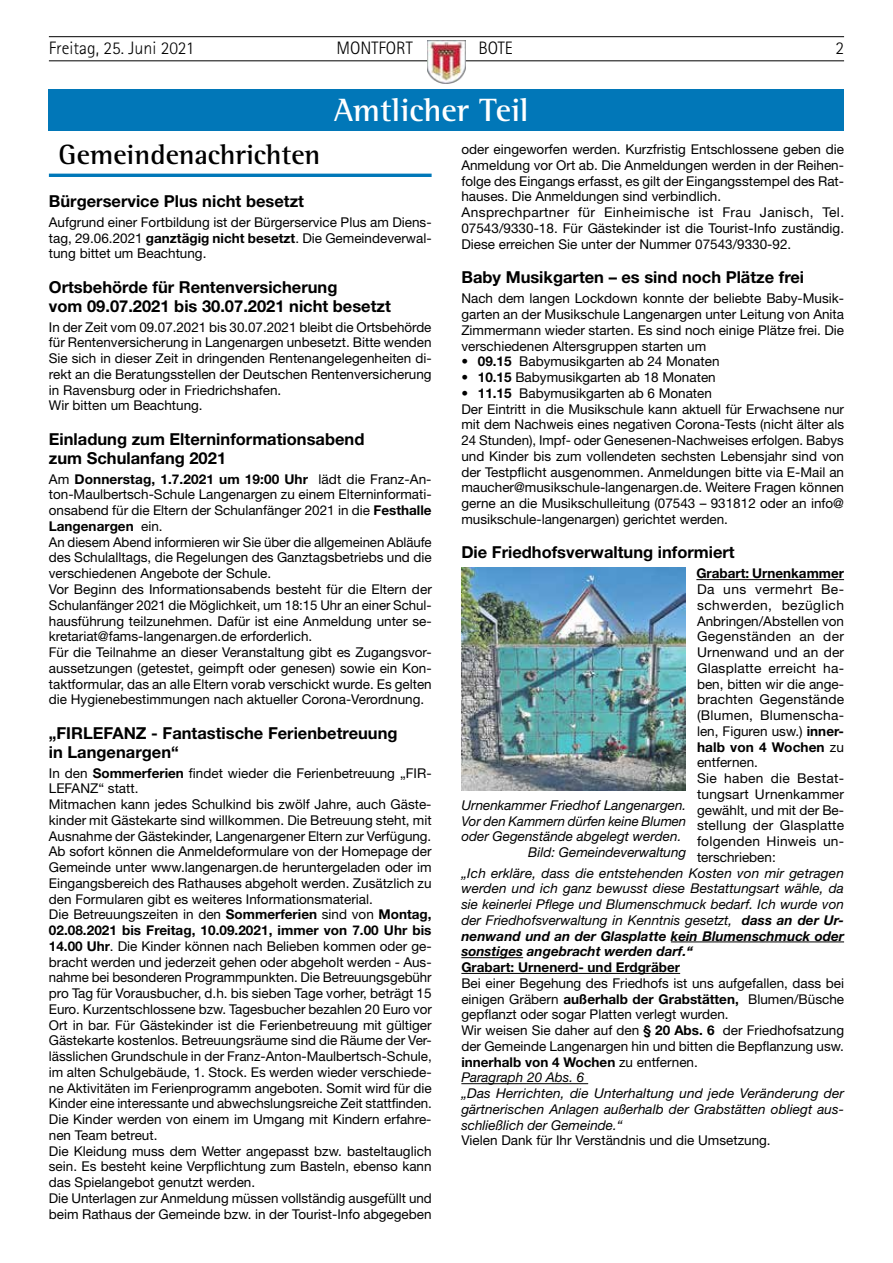
<style>
.page{position:relative;width:893px;height:1263px;background:#fff}
.page>*{position:absolute;margin:0;border:0;box-sizing:border-box;transform-origin:0 0}
.t1{font:700 33px "Rotis Semi Serif Std";color:#fff}
.t2{font:700 28.5px "Rotis Semi Serif Std";color:#000}
.t3{font:300 18px "Rotis Sans Serif Std";color:#000}
.t4{font:700 16.5px/18.8px "Helvetica Neue LT Std";color:#000}
.t5{font:13.5px/15.8px "Helvetica Neue LT Std";color:#000}
.t6{font:italic 13.5px/15.8px "Helvetica Neue LT Std";color:#000;text-align:justify}
.t7{font:700 13.5px "Helvetica Neue LT Std";color:#000}
.s1{font-weight:700}
.s2{font-style:italic}
</style>
<div class="page">
<hr style="left:49px;top:36px;width:795px;height:1px;background:#000">
<hr style="left:49px;top:60px;width:795px;height:1px;background:#000">
<img style="left:427px;top:40px;width:39px;height:43px">
<hr style="left:49px;top:174px;width:383px;height:3px;background:#0078b9">
<hr style="left:696px;top:579px;width:148px;height:1px;background:#000">
<hr style="left:671px;top:942px;width:173px;height:1px;background:#000">
<hr style="left:461px;top:957px;width:62px;height:1px;background:#000">
<hr style="left:461px;top:973px;width:219px;height:1px;background:#000">
<hr style="left:461px;top:1083px;width:127px;height:1px;background:#000">
<img style="left:461px;top:567px;width:225px;height:223px">
<div style="left:49px;top:89px;width:795px;height:42px;background:#0177b8"></div>
<h3 class="t3" style="left:49px;top:38px;width:147px">Freitag, 25. Juni 2021</h3>
<h3 class="t3" style="left:336px;top:38px;width:78px">MONTFORT</h3>
<h3 class="t3" style="left:479px;top:38px;width:36px">BOTE</h3>
<h3 class="t3" style="left:835px;top:38px;width:10px">2</h3>
<h1 class="t1" style="left:334px;top:90px;width:197px">Amtlicher Teil</h1>
<h2 class="t2" style="left:58px;top:137px;width:264px">Gemeindenachrichten</h2>
<p class="t4" style="left:49px;top:191px;width:257px">Bürgerservice Plus nicht besetzt</p>
<p class="t5" style="left:49px;top:214px;width:384px;text-align:justify">Aufgrund einer Fortbildung ist der Bürgerservice Plus am Diens&shy;tag, 29.06.2021 <span class="s1">ganztägig nicht besetzt</span>. Die Gemeindeverwal&shy;tung bittet um Beachtung.</p>
<p class="t4" style="left:49px;top:277px;width:344px">Ortsbehörde für Rentenversicherung<br>vom 09.07.2021 bis 30.07.2021 nicht besetzt</p>
<p class="t5" style="left:49px;top:319px;width:384px">In der Zeit vom 09.07.2021 bis 30.07.2021 bleibt die Ortsbehörde für Rentenversicherung in Langenargen unbesetzt. Bitte wenden Sie sich in dieser Zeit in dringenden Rentenangelegenheiten di&shy;rekt an die Beratungsstellen der Deutschen Rentenversicherung in Ravensburg oder in Friedrichshafen.<br>Wir bitten um Beachtung.</p>
<p class="t4" style="left:49px;top:429px;width:317px">Einladung zum Elterninformationsabend zum Schulanfang 2021</p>
<p class="t5" style="left:49px;top:471px;width:384px">Am <span class="s1">Donnerstag, 1.7.2021 um 19:00 Uhr</span> lädt die Franz-An&shy;ton-Maulbertsch-Schule Langenargen zu einem Elterninformati&shy;onsabend für die Eltern der Schulanfänger 2021 in die <span class="s1">Festhalle Langenargen</span> ein.<br>An diesem Abend informieren wir Sie über die allgemeinen Abläufe des Schulalltags, die Regelungen des Ganztagsbetriebs und die verschiedenen Angebote der Schule.<br>Vor Beginn des Informationsabends besteht für die Eltern der Schulanfänger 2021 die Möglichkeit, um 18:15 Uhr an einer Schul&shy;hausführung teilzunehmen. Dafür ist eine Anmeldung unter se&shy;kretariat@fams-langenargen.de erforderlich.<br>Für die Teilnahme an dieser Veranstaltung gibt es Zugangsvor&shy;aussetzungen (getestet, geimpft oder genesen) sowie ein Kon&shy;taktformular, das an alle Eltern vorab verschickt wurde. Es gelten die Hygienebestimmungen nach aktueller Corona-Verordnung.</p>
<p class="t4" style="left:49px;top:723px;width:350px">„FIRLEFANZ - Fantastische Ferienbetreuung in Langenargen“</p>
<p class="t5" style="left:49px;top:765px;width:384px">In den <span class="s1">Sommerferien</span> findet wieder die Ferienbetreuung „FIR-LEFANZ“ statt.<br>Mitmachen kann jedes Schulkind bis zwölf Jahre, auch Gäste&shy;kinder mit Gästekarte sind willkommen. Die Betreuung steht, mit Ausnahme der Gästekinder, Langenargener Eltern zur Verfügung.<br>Ab sofort können die Anmeldeformulare von der Homepage der Gemeinde unter www.langenargen.de heruntergeladen oder im Eingangsbereich des Rathauses abgeholt werden. Zusätzlich zu den Formularen gibt es weiteres Informationsmaterial.<br>Die Betreuungszeiten in den <span class="s1">Sommerferien</span> sind von <span class="s1">Montag, 02.08.2021 bis Freitag, 10.09.2021, immer von 7.00 Uhr bis 14.00 Uhr</span>. Die Kinder können nach Belieben kommen oder ge&shy;bracht werden und jederzeit gehen oder abgeholt werden - Aus&shy;nahme bei besonderen Programmpunkten. Die Betreuungsgebühr pro Tag für Vorausbucher, d.h. bis sieben Tage vorher, beträgt 15<br>Euro. Kurzentschlossene bzw. Tagesbucher bezahlen 20 Euro vor Ort in bar. Für Gästekinder ist die Ferienbetreuung mit gültiger Gästekarte kostenlos. Betreuungsräume sind die Räume der Ver&shy;lässlichen Grundschule in der Franz-Anton-Maulbertsch-Schule, im alten Schulgebäude, 1. Stock. Es werden wieder verschiede&shy;ne Aktivitäten im Ferienprogramm angeboten. Somit wird für die Kinder eine interessante und abwechslungsreiche Zeit stattfinden.<br>Die Kinder werden von einem im Umgang mit Kindern erfahre&shy;nen Team betreut.<br>Die Kleidung muss dem Wetter angepasst bzw. basteltauglich sein. Es besteht keine Verpflichtung zum Basteln, ebenso kann das Spielangebot genutzt werden.<br>Die Unterlagen zur Anmeldung müssen vollständig ausgefüllt und beim Rathaus der Gemeinde bzw. in der Tourist-Info abgegeben</p>
<p class="t5" style="left:461px;top:141px;width:384px">oder eingeworfen werden. Kurzfristig Entschlossene geben die Anmeldung vor Ort ab. Die Anmeldungen werden in der Reihen&shy;folge des Eingangs erfasst, es gilt der Eingangsstempel des Rat&shy;hauses. Die Anmeldungen sind verbindlich.<br>Ansprechpartner für Einheimische ist Frau Janisch, Tel.<br>07543/9330-18. Für Gästekinder ist die Tourist-Info zuständig.<br>Diese erreichen Sie unter der Nummer 07543/9330-92.</p>
<p class="t4" style="left:461px;top:268px;width:344px">Baby Musikgarten – es sind noch Plätze frei</p>
<p class="t5" style="left:461px;top:290px;width:384px;text-align:justify">Nach dem langen Lockdown konnte der beliebte Baby-Musik&shy;garten an der Musikschule Langenargen unter Leitung von Anita Zimmermann wieder starten. Es sind noch einige Plätze frei. Die verschiedenen Altersgruppen starten um</p>
<p class="t5" style="left:461px;top:353px;width:260px"><span class="s1">• 09.15</span> Babymusikgarten ab 24 Monaten</p>
<p class="t5" style="left:461px;top:369px;width:256px"><span class="s1">• 10.15</span> Babymusikgarten ab 18 Monaten</p>
<p class="t5" style="left:461px;top:385px;width:384px"><span class="s1">• 11.15</span> Babymusikgarten ab 6 Monaten<br>Der Eintritt in die Musikschule kann aktuell für Erwachsene nur mit dem Nachweis eines negativen Corona-Tests (nicht älter als 24 Stunden), Impf- oder Genesenen-Nachweises erfolgen. Babys und Kinder bis zum vollendeten sechsten Lebensjahr sind von der Testpflicht ausgenommen. Anmeldungen bitte via E-Mail an maucher@musikschule-langenargen.de. Weitere Fragen können gerne an die Musikschulleitung (07543 – 931812 oder an info@ musikschule-langenargen) gerichtet werden.</p>
<p class="t4" style="left:461px;top:543px;width:275px">Die Friedhofsverwaltung informiert</p>
<p class="t7" style="left:696px;top:565px;width:149px">Grabart: Urnenkammer</p>
<p class="t5" style="left:697px;top:581px;width:149px">Da uns vermehrt Be&shy;schwerden, bezüglich<br>Anbringen/Abstellen von<br>Gegenständen an der<br>Urnenwand und an der<br>Glasplatte erreicht ha&shy;ben, bitten wir die ange&shy;brachten Gegenstände (Blumen, Blumenscha&shy;len, Figuren usw.) <span class="s1">inner&shy;halb von 4 Wochen</span> zu entfernen.<br>Sie haben die Bestat&shy;tungsart Urnenkammer gewählt, und mit der Be&shy;stellung der Glasplatte folgenden Hinweis un&shy;terschrieben:</p>
<p class="t6" style="left:461px;top:865px;width:384px">„Ich erkläre, dass die entstehenden Kosten von mir getragen werden und ich ganz bewusst diese Bestattungsart wähle, da sie keinerlei Pflege und Blumenschmuck bedarf. Ich wurde von der Friedhofsverwaltung in Kenntnis gesetzt, <span class="s1">dass an der Ur&shy;nenwand und an der Glasplatte kein Blumenschmuck oder sonstiges angebracht werden darf.“</span></p>
<p class="t7" style="left:461px;top:959px;width:220px">Grabart: Urnenerd- und Erdgräber</p>
<p class="t5" style="left:461px;top:975px;width:384px">Bei einer Begehung des Friedhofs ist uns aufgefallen, dass bei einigen Gräbern <span class="s1">außerhalb der Grabstätten,</span> Blumen/Büsche gepflanzt oder sogar Platten verlegt wurden.<br>Wir weisen Sie daher auf den <span class="s1">§ 20 Abs. 6</span> der Friedhofsatzung der Gemeinde Langenargen hin und bitten die Bepflanzung usw. <span class="s1">innerhalb von 4 Wochen</span> zu entfernen.<br><span class="s2">Paragraph 20 Abs. 6<br>„Das Herrichten, die Unterhaltung und jede Veränderung der gärtnerischen Anlagen außerhalb der Grabstätten obliegt aus&shy;schließlich der Gemeinde.“</span></p>
<p class="t5" style="left:461px;top:1132px;width:311px">Vielen Dank für Ihr Verständnis und die Umsetzung.</p>
<p class="t6" style="left:461px;top:797px;width:227px">Urnenkammer Friedhof Langenargen.</p>
<p class="t6" style="left:461px;top:813px;width:226px">Vor den Kammern dürfen keine Blumen</p>
<p class="t6" style="left:461px;top:828px;width:222px">oder Gegenstände abgelegt werden.</p>
<p class="t6" style="left:528px;top:844px;width:160px">Bild: Gemeindeverwaltung</p>
</div>
